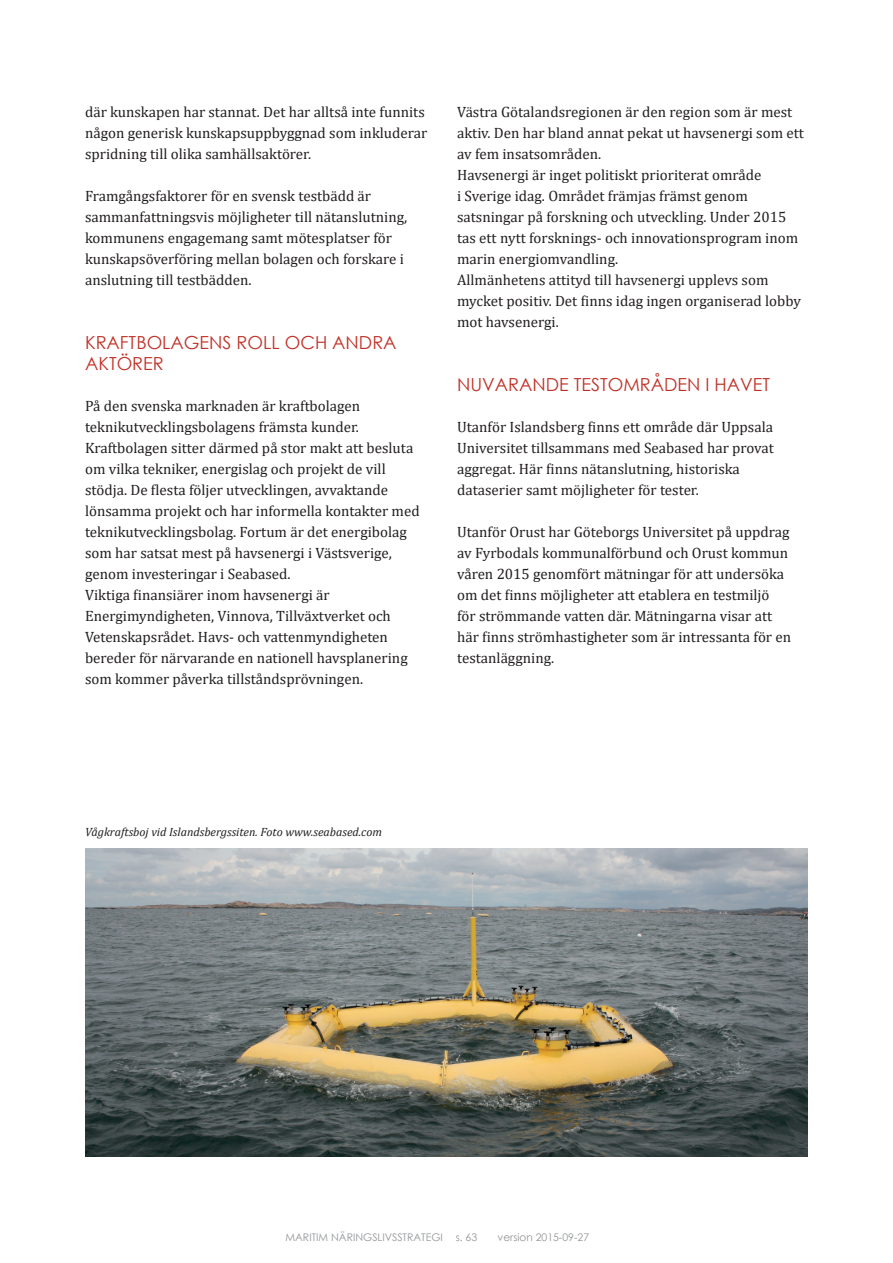
<style>
.page{position:relative;width:893px;height:1263px;background:#fff}
.page>*{position:absolute;margin:0;border:0;box-sizing:border-box;transform-origin:0 0}
.t1{font:18px/21.6px "Century Gothic";color:#bf3127}
.t2{font:15px/21px "Cambria";color:#231f20}
.t3{font:italic 12px "Cambria";color:#231f20}
.t4{font:10.5px "Century Gothic";color:#939598}
</style>
<div class="page">
<img style="left:85px;top:848px;width:723px;height:309px">
<p class="t2" style="left:85px;top:101px;width:344px">där kunskapen har stannat. Det har alltså inte funnits någon generisk kunskapsuppbyggnad som inkluderar spridning till olika samhällsaktörer.</p>
<p class="t2" style="left:85px;top:185px;width:324px">Framgångsfaktorer för en svensk testbädd är sammanfattningsvis möjligheter till nätanslutning, kommunens engagemang samt mötesplatser för kunskapsöverföring mellan bolagen och forskare i anslutning till testbädden.</p>
<p class="t1" style="left:85px;top:331px;width:313px">KRAFTBOLAGENS ROLL OCH ANDRA<br>AKTÖRER</p>
<p class="t2" style="left:85px;top:395px;width:336px">På den svenska marknaden är kraftbolagen teknikutvecklingsbolagens främsta kunder.<br>Kraftbolagen sitter därmed på stor makt att besluta om vilka tekniker, energislag och projekt de vill stödja. De flesta följer utvecklingen, avvaktande lönsamma projekt och har informella kontakter med teknikutvecklingsbolag. Fortum är det energibolag som har satsat mest på havsenergi i Västsverige, genom investeringar i Seabased.<br>Viktiga finansiärer inom havsenergi är Energimyndigheten, Vinnova, Tillväxtverket och Vetenskapsrådet. Havs- och vattenmyndigheten bereder för närvarande en nationell havsplanering som kommer påverka tillståndsprövningen.</p>
<p class="t2" style="left:457px;top:101px;width:348px">Västra Götalandsregionen är den region som är mest aktiv. Den har bland annat pekat ut havsenergi som ett av fem insatsområden.<br>Havsenergi är inget politiskt prioriterat område<br>i Sverige idag. Området främjas främst genom satsningar på forskning och utveckling. Under 2015 tas ett nytt forsknings- och innovationsprogram inom marin energiomvandling.<br>Allmänhetens attityd till havsenergi upplevs som mycket positiv. Det finns idag ingen organiserad lobby mot havsenergi.</p>
<p class="t1" style="left:457px;top:373px;width:315px">NUVARANDE TESTOMRÅDEN I HAVET</p>
<p class="t2" style="left:457px;top:416px;width:318px">Utanför Islandsberg finns ett område där Uppsala Universitet tillsammans med Seabased har provat aggregat. Här finns nätanslutning, historiska dataserier samt möjligheter för tester.</p>
<p class="t2" style="left:457px;top:521px;width:336px">Utanför Orust har Göteborgs Universitet på uppdrag av Fyrbodals kommunalförbund och Orust kommun våren 2015 genomfört mätningar för att undersöka om det finns möjligheter att etablera en testmiljö för strömmande vatten där. Mätningarna visar att här finns strömhastigheter som är intressanta för en testanläggning.</p>
<p class="t3" style="left:85px;top:823px;width:298px">Vågkraftsboj vid Islandsbergssiten. Foto www.seabased.com</p>
<p class="t4" style="left:286px;top:1230px;width:193px">MARITIM NÄRINGSLIVSSTRATEGI s. 63</p>
<p class="t4" style="left:497px;top:1230px;width:93px">version 2015-09-27</p>
</div>
